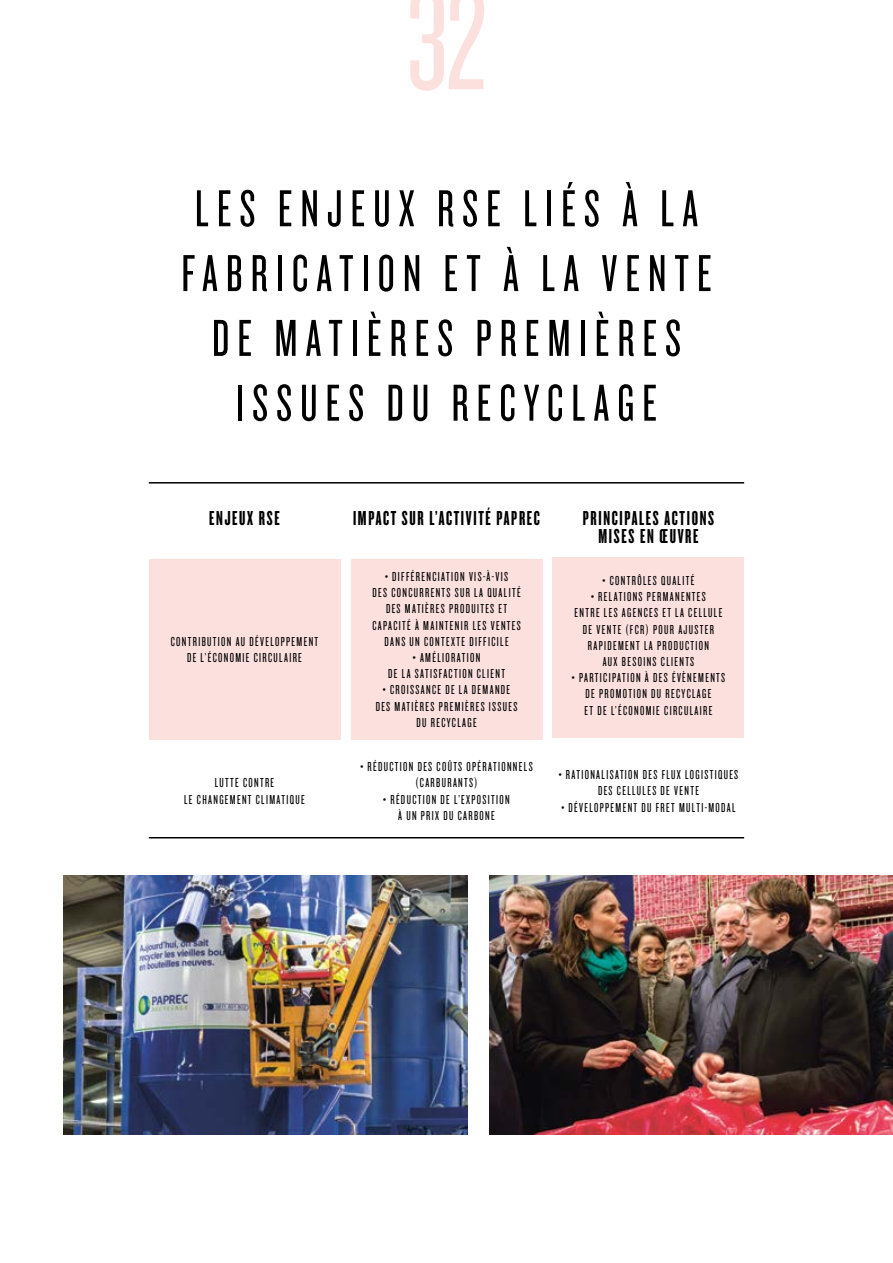
<style>
.page{position:relative;width:893px;height:1263px;background:#fff}
.page>*{position:absolute;margin:0;border:0;box-sizing:border-box;transform-origin:0 0}
.t1{font:150px "Knockout HTF27 Junior Bantamwt";color:#fbe0de}
.t2{font:54px/64.8px "Knockout HTF27 Junior Bantamwt";letter-spacing:.15em;color:#000;text-align:center}
.t3{font:21px/18px "Knockout HTF67 Full Bantamwt";letter-spacing:.08em;color:#000;text-align:center}
.t4{font:13.5px/16.2px "Knockout HTF27 Junior Bantamwt";letter-spacing:.1em;color:#000;text-align:center}
</style>
<div class="page">
<hr style="left:149px;top:482px;width:595px;height:1px;background:#000">
<hr style="left:149px;top:837px;width:595px;height:1px;background:#000">
<img style="left:64px;top:875px;width:404px;height:259px">
<img style="left:489px;top:875px;width:404px;height:259px">
<div style="left:149px;top:559px;width:191px;height:181px;background:#fbe0de"></div>
<div style="left:351px;top:559px;width:191px;height:181px;background:#fbe0de"></div>
<div style="left:553px;top:557px;width:191px;height:181px;background:#fbe0de"></div>
<h1 class="t1" style="left:406px;top:-34px;width:82px">32</h1>
<h2 class="t2" style="left:181px;top:177px;width:532px">LES ENJEUX RSE LIÉS À LA<br>FABRICATION ET À LA VENTE<br>DE MATIÈRES PREMIÈRES<br>ISSUES DU RECYCLAGE</h2>
<h3 class="t3" style="left:209px;top:509px;width:72px">ENJEUX RSE</h3>
<h3 class="t3" style="left:353px;top:509px;width:188px">IMPACT SUR L’ACTIVITÉ PAPREC</h3>
<h3 class="t3" style="left:583px;top:509px;width:133px">PRINCIPALES ACTIONS<br>MISES EN ŒUVRE</h3>
<p class="t4" style="left:171px;top:634px;width:149px">CONTRIBUTION AU DÉVELOPPEMENT<br>DE L’ÉCONOMIE CIRCULAIRE</p>
<p class="t4" style="left:184px;top:775px;width:122px">LUTTE CONTRE<br>LE CHANGEMENT CLIMATIQUE</p>
<p class="t4" style="left:372px;top:569px;width:150px">• DIFFÉRENCIATION VIS-À-VIS<br>DES CONCURRENTS SUR LA QUALITÉ<br>DES MATIÈRES PRODUITES ET<br>CAPACITÉ À MAINTENIR LES VENTES<br>DANS UN CONTEXTE DIFFICILE</p>
<p class="t4" style="left:388px;top:650px;width:118px">• AMÉLIORATION<br>DE LA SATISFACTION CLIENT</p>
<p class="t4" style="left:376px;top:682px;width:143px">• CROISSANCE DE LA DEMANDE<br>DES MATIÈRES PREMIÈRES ISSUES<br>DU RECYCLAGE</p>
<p class="t4" style="left:360px;top:759px;width:174px">• RÉDUCTION DES COÛTS OPÉRATIONNELS (CARBURANTS)</p>
<p class="t4" style="left:383px;top:791px;width:128px">• RÉDUCTION DE L’EXPOSITION<br>À UN PRIX DU CARBONE</p>
<p class="t4" style="left:603px;top:573px;width:93px">• CONTRÔLES QUALITÉ</p>
<p class="t4" style="left:575px;top:589px;width:149px">• RELATIONS PERMANENTES<br>ENTRE LES AGENCES ET LA CELLULE<br>DE VENTE (FCR) POUR AJUSTER<br>RAPIDEMENT LA PRODUCTION<br>AUX BESOINS CLIENTS</p>
<p class="t4" style="left:572px;top:670px;width:155px">• PARTICIPATION À DES ÉVÈNEMENTS<br>DE PROMOTION DU RECYCLAGE<br>ET DE L’ÉCONOMIE CIRCULAIRE</p>
<p class="t4" style="left:559px;top:767px;width:181px">• RATIONALISATION DES FLUX LOGISTIQUES<br>DES CELLULES DE VENTE</p>
<p class="t4" style="left:561px;top:799px;width:176px">• DÉVELOPPEMENT DU FRET MULTI-MODAL</p>
</div>
